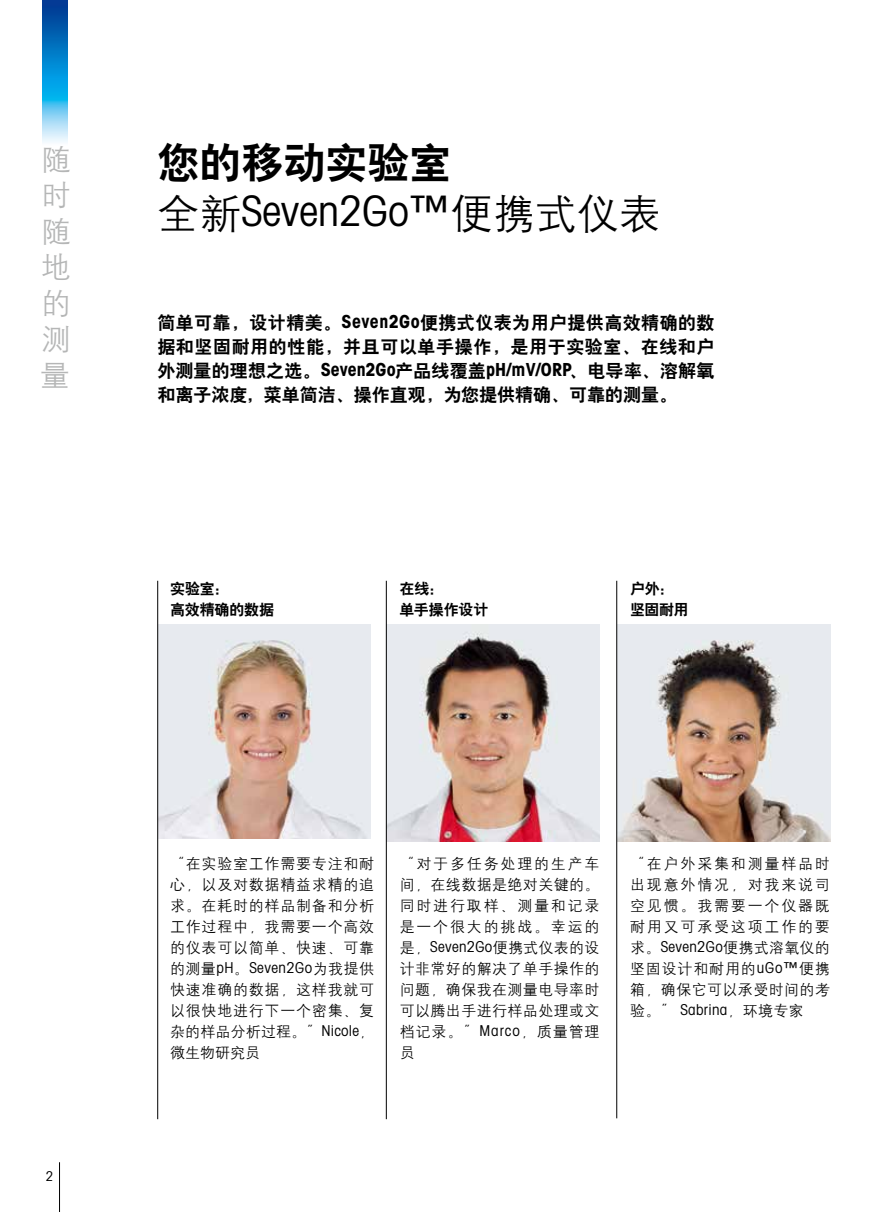
<style>
.page{position:relative;width:893px;height:1212px;background:#fff}
.page>*{position:absolute;margin:0;border:0;box-sizing:border-box;transform-origin:0 0}
.t1{font:condensed 42px "Avant Garde";color:#000}
.t2{font:42px "H Yb 2 gj";color:#000}
.t3{font:30px/36px "H Yg 2 gj";color:#b5b6b6;text-align:justify}
.t4{font:18px/24px "H Yb 2 gj";letter-spacing:.01em;color:#000;text-align:justify}
.t5{font:15px/21px "H Yg 2 gj";letter-spacing:.05em;color:#000;text-align:justify}
.t6{font:15px/21px "H Yb 2 gj";letter-spacing:-.01em;color:#000}
.t7{font:condensed 15px "Avant Garde";letter-spacing:.03em;color:#000}
.t8{font:condensed 13.5px "Avant Garde";color:#000}
.s1{font-family:"H Yg 2 gj";font-stretch:normal}
.s2{font-family:"Avant Garde";font-weight:700;font-stretch:condensed}
.s3{font-family:"Avant Garde";font-stretch:condensed}
</style>
<div class="page">
<img style="left:387px;top:625px;width:213px;height:216px">
<img style="left:617px;top:625px;width:213px;height:216px">
<img style="left:158px;top:625px;width:213px;height:213px">
<hr style="left:386px;top:581px;width:1px;height:538px;background:#000">
<hr style="left:616px;top:581px;width:1px;height:537px;background:#000">
<hr style="left:157px;top:581px;width:1px;height:538px;background:#000">
<img style="left:42px;top:0;width:26px;height:143px">
<hr style="left:59px;top:1162px;width:1px;height:50px;background:#000">
<h2 class="t3" style="left:40px;top:141px;width:33px">随时随地的测量</h2>
<h1 class="t2" style="left:157px;top:141px;width:295px">您的移动实验室</h1>
<h1 class="t1" style="left:157px;top:185px;width:505px"><span class="s1">全新</span>Seven2Go™<span class="s1">便携式仪表</span></h1>
<p class="t4" style="left:157px;top:310px;width:559px">简单可靠，设计精美。<span class="s2">Seven2Go</span>便携式仪表为用户提供高效精确的数据和坚固耐用的性能，并且可以单手操作，是用于实验室、在线和户外测量的理想之选。<span class="s2">Seven2Go</span>产品线覆盖<span class="s2">pH/mV/ORP</span>、电导率、溶解氧和离子浓度，菜单简洁、操作直观，为您提供精确、可靠的测量。</p>
<p class="t6" style="left:170px;top:577px;width:105px">实验室：<br>高效精确的数据</p>
<p class="t6" style="left:400px;top:577px;width:90px">在线：<br>单手操作设计</p>
<p class="t6" style="left:630px;top:577px;width:60px">户外：坚固耐用</p>
<p class="t8" style="left:46px;top:1167px;width:9px">2</p>
<p class="t5" style="left:170px;top:853px;width:206px">“在实验室工作需要专注和耐心，以及对数据精益求精的追求。在耗时的样品制备和分析工作过程中，我需要一个高效的仪表可以简单、快速、可靠</p>
<p class="t7" style="left:170px;top:959px;width:206px"><span class="s1">的测量</span>pH<span class="s1">。</span>Seven2Go<span class="s1">为我提供</span></p>
<p class="t5" style="left:170px;top:979px;width:206px">快速准确的数据，这样我就可以很快地进行下一个密集、复杂的样品分析过程。”<span class="s3">Nicole</span>，微生物研究员</p>
<p class="t5" style="left:400px;top:853px;width:201px">“对于多任务处理的生产车间，在线数据是绝对关键的。同时进行取样、测量和记录是一个很大的挑战。幸运的是，<span class="s3">Seven2Go</span>便携式仪表的设计非常好的解决了单手操作的问题，确保我在测量电导率时可以腾出手进行样品处理或文档记录。”<span class="s3">Marco</span>，质量管理员</p>
<p class="t5" style="left:630px;top:853px;width:201px">“在户外采集和测量样品时出现意外情况，对我来说司空见惯。我需要一个仪器既耐用又可承受这项工作的要求。<span class="s3">Seven2Go</span>便携式溶氧仪的坚固设计和耐用的<span class="s3">uGo™</span>便携箱，确保它可以承受时间的考验。” <span class="s3">Sabrina</span>，环境专家</p>
</div>
